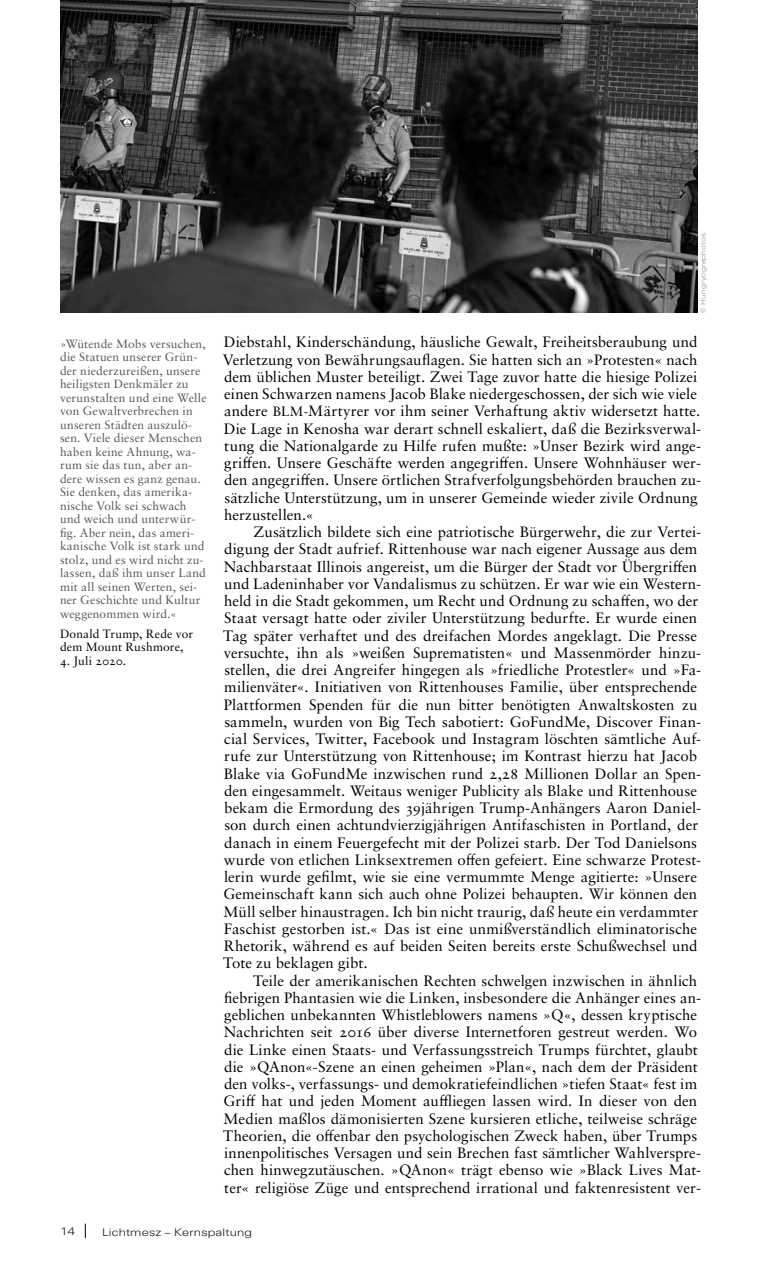
<style>
.page{position:relative;width:766px;height:1263px;background:#fff}
.page>*{position:absolute;margin:0;border:0;box-sizing:border-box;transform-origin:0 0}
.t1{font:15px/17.2px "Sabon LT Pro";letter-spacing:.005em;color:#000}
.t2{font:12px/13.5px "Sabon LT Pro";letter-spacing:.015em;color:#575756}
.t3{font:12px/13.5px "Sabon LT Pro";letter-spacing:.01em;color:#000}
.t4{font:300 10.5px "LT Univers Extd";letter-spacing:.02em;color:#000}
.t5{font:300 6.75px "LT Univers Extd";letter-spacing:.02em;color:#878787}
.s1{font-size:13.5px}
</style>
<div class="page">
<svg style="left:85px;top:1224px;width:1px;height:14px"></svg>
<img style="left:60px;top:0;width:637px;height:313px">
<p class="t2" style="left:60px;top:336px;width:148px">»Wütende Mobs versuchen, die Statuen unserer Grün&shy;der niederzureißen, unsere heiligsten Denkmäler zu verunstalten und eine Welle von Gewaltverbrechen in unseren Städten auszulö&shy;sen. Viele dieser Menschen haben keine Ahnung, wa&shy;rum sie das tun, aber an&shy;dere wissen es ganz genau.<br>Sie denken, das amerika&shy;nische Volk sei schwach und weich und unterwür&shy;fig. Aber nein, das ameri&shy;kanische Volk ist stark und stolz, und es wird nicht zu&shy;lassen, daß ihm unser Land mit all seinen Werten, sei&shy;ner Geschichte und Kultur weggenommen wird.«</p>
<p class="t3" style="left:60px;top:626px;width:135px">Donald Trump, Rede vor dem Mount Rushmore,</p>
<p class="t3" style="left:60px;top:653px;width:68px">4. Juli 2020.</p>
<p class="t5" style="left:699px;top:313px;width:81px;rotate:-90deg">© Hungryogrephotos</p>
<p class="t1" style="left:223px;top:333px;width:480px">Diebstahl, Kinderschändung, häusliche Gewalt, Freiheitsberaubung und Verletzung von Bewährungsauflagen. Sie hatten sich an »Protesten« nach dem üblichen Muster beteiligt. Zwei Tage zuvor hatte die hiesige Polizei einen Schwarzen namens Jacob Blake niedergeschossen, der sich wie viele andere <span class="s1">BLM-</span>Märtyrer vor ihm seiner Verhaftung aktiv widersetzt hatte.<br>Die Lage in Kenosha war derart schnell eskaliert, daß die Bezirksverwal&shy;tung die Nationalgarde zu Hilfe rufen mußte: »Unser Bezirk wird ange&shy;griffen. Unsere Geschäfte werden angegriffen. Unsere Wohnhäuser wer&shy;den angegriffen. Unsere örtlichen Strafverfolgungsbehörden brauchen zu&shy;sätzliche Unterstützung, um in unserer Gemeinde wieder zivile Ordnung herzustellen.«</p>
<p class="t1" style="left:223px;top:523px;width:479px;text-indent:30px">Zusätzlich bildete sich eine patriotische Bürgerwehr, die zur Vertei&shy;digung der Stadt aufrief. Rittenhouse war nach eigener Aussage aus dem Nachbarstaat Illinois angereist, um die Bürger der Stadt vor Übergriffen und Ladeninhaber vor Vandalismus zu schützen. Er war wie ein Western&shy;held in die Stadt gekommen, um Recht und Ordnung zu schaffen, wo der Staat versagt hatte oder ziviler Unterstützung bedurfte. Er wurde einen Tag später verhaftet und des dreifachen Mordes angeklagt. Die Presse versuchte, ihn als »weißen Suprematisten« und Massenmörder hinzu&shy;stellen, die drei Angreifer hingegen als »friedliche Protestler« und »Fa&shy;milienväter«. Initiativen von Rittenhouses Familie, über entsprechende Plattformen Spenden für die nun bitter benötigten Anwaltskosten zu sammeln, wurden von Big Tech sabotiert: GoFundMe, Discover Finan&shy;cial Services, Twitter, Facebook und Instagram löschten sämtliche Auf&shy;rufe zur Unterstützung von Rittenhouse; im Kontrast hierzu hat Jacob Blake via GoFundMe inzwischen rund 2,28 Millionen Dollar an Spen&shy;den eingesammelt. Weitaus weniger Publicity als Blake und Rittenhouse bekam die Ermordung des 39jährigen Trump-Anhängers Aaron Daniel&shy;son durch einen achtundvierzigjährigen Antifaschisten in Portland, der danach in einem Feuergefecht mit der Polizei starb. Der Tod Danielsons wurde von etlichen Linksextremen offen gefeiert. Eine schwarze Protest&shy;lerin wurde gefilmt, wie sie eine vermummte Menge agitierte: »Unsere Gemeinschaft kann sich auch ohne Polizei behaupten. Wir können den Müll selber hinaustragen. Ich bin nicht traurig, daß heute ein verdammter Faschist gestorben ist.« Das ist eine unmißverständlich eliminatorische Rhetorik, während es auf beiden Seiten bereits erste Schußwechsel und Tote zu beklagen gibt.</p>
<p class="t1" style="left:223px;top:971px;width:479px;text-indent:30px">Teile der amerikanischen Rechten schwelgen inzwischen in ähnlich fiebrigen Phantasien wie die Linken, insbesondere die Anhänger eines an&shy;geblichen unbekannten Whistleblowers namens »Q«, dessen kryptische Nachrichten seit 2016 über diverse Internetforen gestreut werden. Wo die Linke einen Staats- und Verfassungsstreich Trumps fürchtet, glaubt die »QAnon«-Szene an einen geheimen »Plan«, nach dem der Präsident den volks-, verfassungs- und demokratiefeindlichen »tiefen Staat« fest im Griff hat und jeden Moment auffliegen lassen wird. In dieser von den Medien maßlos dämonisierten Szene kursieren etliche, teilweise schräge Theorien, die offenbar den psychologischen Zweck haben, über Trumps innenpolitisches Versagen und sein Brechen fast sämtlicher Wahlverspre&shy;chen hinwegzutäuschen. »QAnon« trägt ebenso wie »Black Lives Mat&shy;ter« religiöse Züge und entsprechend irrational und faktenresistent ver-</p>
<p class="t4" style="left:60px;top:1225px;width:17px">14</p>
<p class="t4" style="left:102px;top:1226px;width:151px">Lichtmesz – Kernspaltung</p>
</div>
